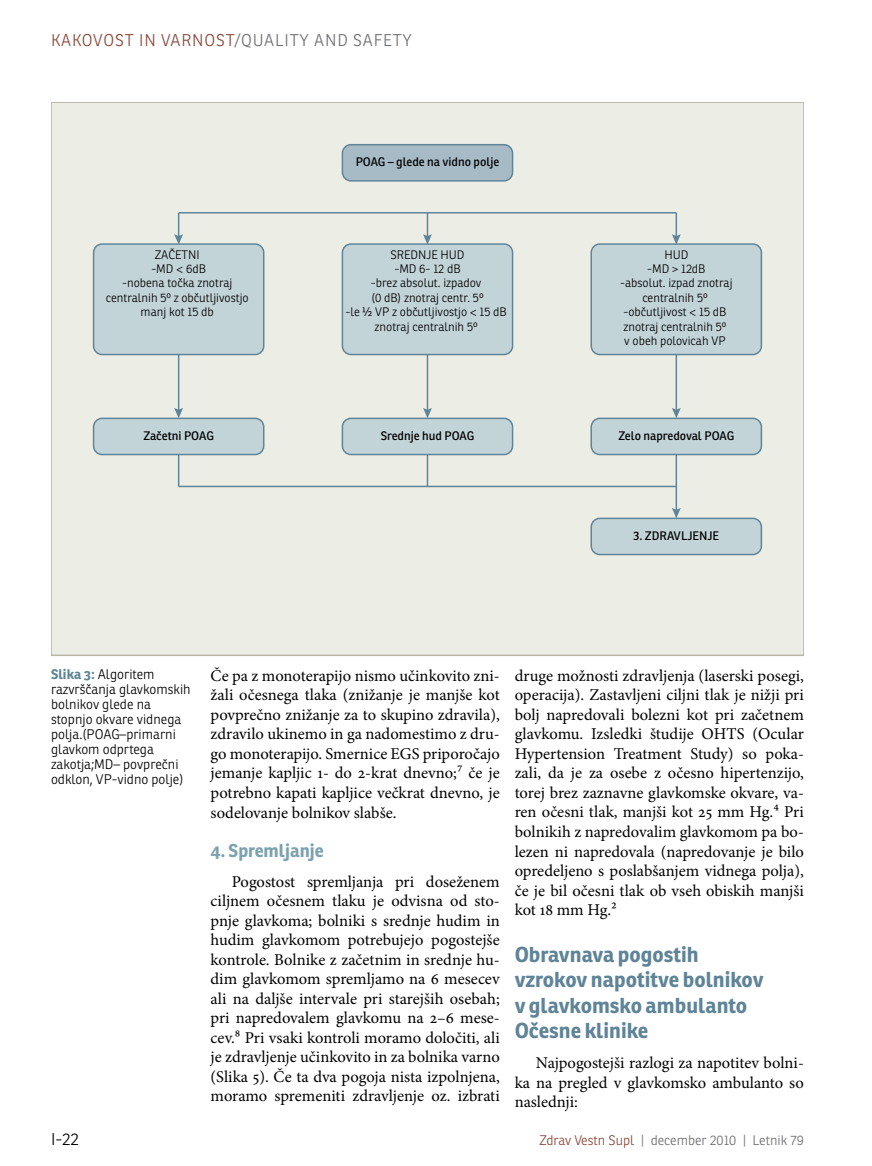
<style>
.page{position:relative;width:872px;height:1166px;background:#fff}
.page>*{position:absolute;margin:0;border:0;box-sizing:border-box;transform-origin:0 0}
.t1{font:700 21px/25.5px "Ronnia";color:#5f8498}
.t2{font:700 18px "Ronnia";color:#7ca2af}
.t3{font:16.5px/19.5px "Minion Pro";color:#000;text-align:justify}
.t4{font:300 16.5px "Ronnia";letter-spacing:.05em;color:#8a4638}
.t5{font:300 16.5px "Ronnia";color:#000}
.t6{font:300 13.5px/15px "Ronnia";color:#000}
.t7{font:300 13.5px "Ronnia";color:#6d6e71}
.t8{font:300 12px/14.4px "Ronnia";color:#000;text-align:center}
.t9{font:12px "Ronnia";color:#000}
.s1{color:#6d6e71}
.s2{font-family:"Myriad Pro";font-weight:400}
.s3{font-weight:700;color:#5f8498}
.s4{color:#8a4638}
</style>
<div class="page">
<div style="left:51px;top:102px;width:753px;height:553px;background:#ecede5"></div>
<div style="left:94px;top:244px;width:170px;height:110px;background:#c3d4d8;border-radius:9px"></div>
<div style="left:93px;top:243px;width:171px;height:112px;border:1px solid #5f8498;border-radius:9px"></div>
<div style="left:94px;top:418px;width:170px;height:36px;background:#c3d4d8;border-radius:9px"></div>
<div style="left:93px;top:417px;width:171px;height:38px;border:1px solid #5f8498;border-radius:9px"></div>
<div style="left:342px;top:145px;width:170px;height:36px;background:#a7bbc7;border-radius:9px"></div>
<div style="left:342px;top:144px;width:171px;height:37px;border:1px solid #5f8498;border-radius:9px"></div>
<div style="left:342px;top:244px;width:170px;height:110px;background:#c3d4d8;border-radius:9px"></div>
<div style="left:342px;top:243px;width:171px;height:112px;border:1px solid #5f8498;border-radius:9px"></div>
<div style="left:342px;top:418px;width:170px;height:36px;background:#c3d4d8;border-radius:9px"></div>
<div style="left:342px;top:417px;width:171px;height:38px;border:1px solid #5f8498;border-radius:9px"></div>
<div style="left:591px;top:244px;width:170px;height:110px;background:#c3d4d8;border-radius:9px"></div>
<div style="left:590px;top:243px;width:172px;height:112px;border:1px solid #5f8498;border-radius:9px"></div>
<div style="left:591px;top:418px;width:170px;height:36px;background:#c3d4d8;border-radius:9px"></div>
<div style="left:590px;top:417px;width:172px;height:38px;border:1px solid #5f8498;border-radius:9px"></div>
<div style="left:591px;top:518px;width:170px;height:36px;background:#c3d4d8;border-radius:9px"></div>
<div style="left:590px;top:517px;width:172px;height:38px;border:1px solid #5f8498;border-radius:9px"></div>
<hr style="left:178px;top:354px;width:1px;height:57px;background:#5f8498">
<svg style="left:174px;top:408px;width:9px;height:10px"></svg>
<hr style="left:178px;top:454px;width:1px;height:32px;background:#5f8498">
<hr style="left:427px;top:354px;width:1px;height:57px;background:#5f8498">
<svg style="left:423px;top:408px;width:9px;height:10px"></svg>
<hr style="left:427px;top:454px;width:1px;height:32px;background:#5f8498">
<svg style="left:174px;top:213px;width:9px;height:31px"></svg>
<svg style="left:423px;top:213px;width:9px;height:31px"></svg>
<hr style="left:675px;top:213px;width:2px;height:24px;background:#5f8498">
<svg style="left:672px;top:234px;width:8px;height:10px"></svg>
<hr style="left:675px;top:354px;width:2px;height:57px;background:#5f8498">
<svg style="left:672px;top:408px;width:8px;height:10px"></svg>
<hr style="left:675px;top:454px;width:2px;height:57px;background:#5f8498">
<svg style="left:672px;top:507px;width:8px;height:11px"></svg>
<hr style="left:179px;top:212px;width:497px;height:1px;background:#5f8498">
<hr style="left:179px;top:485px;width:497px;height:2px;background:#5f8498">
<p class="t4" style="left:51px;top:30px;width:362px">Kakovost i n varnost<span class="s1">/Quality and safety</span></p>
<p class="t8" style="left:106px;top:247px;width:144px">ZAČETNI<br>-MD <span class="s2">&lt;</span> 6dB<br>-nobena točka znotraj centralnih 5º z občutljivostjo manj kot 15 db</p>
<p class="t9" style="left:143px;top:428px;width:72px">Začetni POAG</p>
<p class="t9" style="left:356px;top:155px;width:145px">POAG – glede na vidno polje</p>
<p class="t8" style="left:345px;top:247px;width:163px">SREDNJE HUD<br>-MD 6- 12 dB<br>-brez absolut. izpadov<br>(0 dB) znotraj centr. 5º<br>-le ½ VP z občutljivostjo <span class="s2">&lt;</span> 15 dB znotraj centralnih 5º</p>
<p class="t9" style="left:381px;top:428px;width:95px">Srednje hud POAG</p>
<p class="t8" style="left:620px;top:247px;width:114px">HUD<br>-MD &gt; 12dB<br>-absolut. izpad znotraj centralnih 5º -občutljivost <span class="s2">&lt;</span> 15 dB znotraj centralnih 5º<br>v obeh polovicah VP</p>
<p class="t9" style="left:618px;top:428px;width:117px">Zelo napredoval POAG</p>
<p class="t9" style="left:633px;top:528px;width:87px">3. ZDRAVLJENJE</p>
<p class="t3" style="left:210px;top:665px;width:291px">Če pa z monoterapijo nismo učinkovito zni&shy;žali očesnega tlaka (znižanje je manjše kot povprečno znižanje za to skupino zdravila), zdravilo ukinemo in ga nadomestimo z dru&shy;go monoterapijo. Smernice EGS priporočajo jemanje kapljic 1- do 2-krat dnevno;7 če je potrebno kapati kapljice večkrat dnevno, je sodelovanje bolnikov slabše.</p>
<p class="t2" style="left:210px;top:838px;width:115px">4. Spremljanje</p>
<p class="t3" style="left:210px;top:871px;width:291px;text-indent:21px">Pogostost spremljanja pri doseženem ciljnem očesnem tlaku je odvisna od sto&shy;pnje glavkoma; bolniki s srednje hudim in hudim glavkomom potrebujejo pogostejše kontrole. Bolnike z začetnim in srednje hu&shy;dim glavkomom spremljamo na 6 mesecev ali na daljše intervale pri starejših osebah; pri napredovalem glavkomu na 2–6 mese&shy;cev.8 Pri vsaki kontroli moramo določiti, ali je zdravljenje učinkovito in za bolnika varno (Slika 5). Če ta dva pogoja nista izpolnjena, moramo spremeniti zdravljenje oz. izbrati</p>
<p class="t6" style="left:51px;top:666px;width:141px"><span class="s3">Slika 3:</span> Algoritem razvrščanja glavkomskih bolnikov glede na stopnjo okvare vidnega polja.(POAG–primarni glavkom odprtega zakotja;MD– povprečni odklon, VP-vidno polje)</p>
<p class="t3" style="left:514px;top:665px;width:291px">druge možnosti zdravljenja (laserski posegi, operacija). Zastavljeni ciljni tlak je nižji pri bolj napredovali bolezni kot pri začetnem glavkomu. Izsledki študije OHTS (Ocular Hypertension Treatment Study) so poka&shy;zali, da je za osebe z očesno hipertenzijo, torej brez zaznavne glavkomske okvare, va&shy;ren očesni tlak, manjši kot 25 mm Hg.4 Pri bolnikih z napredovalim glavkomom pa bo&shy;lezen ni napredovala (napredovanje je bilo opredeljeno s poslabšanjem vidnega polja), če je bil očesni tlak ob vseh obiskih manjši kot 18 mm Hg.2</p>
<p class="t1" style="left:514px;top:940px;width:250px">Obravnava pogostih vzrokov napotitve bolnikov v glavkomsko ambulanto<br>Očesne klinike</p>
<p class="t3" style="left:514px;top:1052px;width:291px;text-indent:21px">Najpogostejši razlogi za napotitev bolni&shy;ka na pregled v glavkomsko ambulanto so naslednji:</p>
<p class="t5" style="left:51px;top:1128px;width:29px">I-22</p>
<p class="t7" style="left:539px;top:1131px;width:266px"><span class="s4">Zdrav Vestn Supl</span> | december 2010 | Letnik 79</p>
</div>
